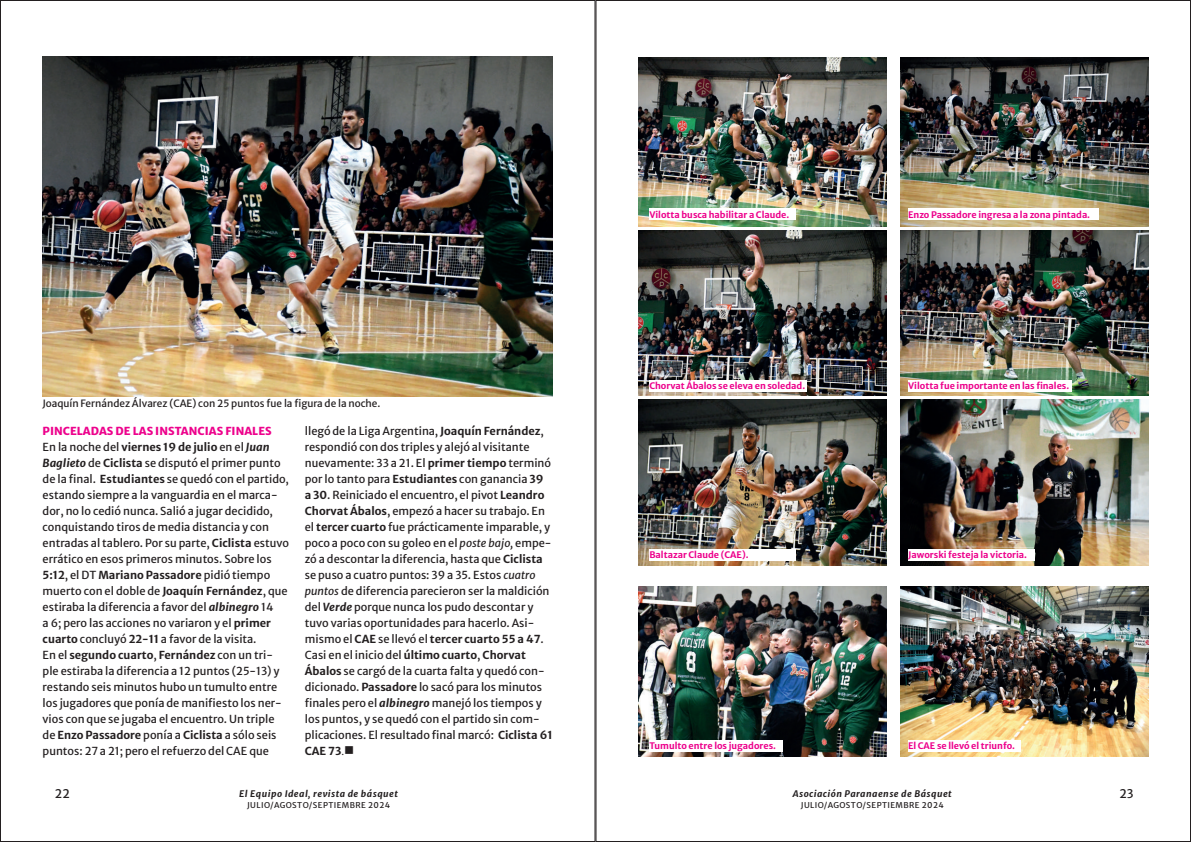
<style>
.page{position:relative;width:1191px;height:842px;background:#fff}
.page>*{position:absolute;margin:0;border:0;box-sizing:border-box;transform-origin:0 0}
.t1{font:12px "Merriweather Sans";color:#231f20}
.t2{font:11px/16px "Merriweather Sans";color:#231f20}
.t3{font:10px "Merriweather Sans";color:#231f20}
.t4{font:700 9px "Merriweather Sans";color:#ed028c}
.t5{font:italic 700 9px "Merriweather Sans";letter-spacing:.05em;color:#231f20}
.t6{font:8px "Merriweather Sans";letter-spacing:.05em;color:#231f20}
.s1{font-weight:800;color:#ed028c}
.s2{font-weight:700}
.s3{font-weight:700;font-style:italic}
.s4{font-style:italic}
.s5{font-family:"Minion Pro";font-size:12px}
.s6{font-size:18px}
</style>
<div class="page">
<img style="left:638px;top:58px;width:248px;height:169px">
<img style="left:638px;top:587px;width:248px;height:170px">
<img style="left:900px;top:400px;width:248px;height:165px">
<img style="left:638px;top:230px;width:248px;height:165px">
<img style="left:900px;top:58px;width:248px;height:169px">
<img style="left:638px;top:400px;width:248px;height:165px">
<img style="left:900px;top:587px;width:248px;height:170px">
<img style="left:900px;top:230px;width:248px;height:165px">
<div style="left:649px;top:209px;width:146px;height:11px;background:#fff"></div>
<div style="left:649px;top:381px;width:157px;height:11px;background:#fff"></div>
<div style="left:649px;top:549px;width:146px;height:12px;background:#fff"></div>
<div style="left:649px;top:740px;width:134px;height:11px;background:#fff"></div>
<div style="left:908px;top:740px;width:112px;height:11px;background:#fff"></div>
<div style="left:908px;top:549px;width:127px;height:12px;background:#fff"></div>
<div style="left:908px;top:381px;width:163px;height:11px;background:#fff"></div>
<img style="left:43px;top:57px;width:510px;height:340px">
<div style="left:908px;top:209px;width:190px;height:11px;background:#fff"></div>
<p class="t3" style="left:43px;top:394px;width:339px">Joaquín Fernández Álvarez (CAE) con 25 puntos fue la figura de la noche.</p>
<p class="t2" style="left:43px;top:421px;width:248px"><span class="s1">PINCELADAS DE LAS INSTANCIAS FINALES<br></span>En la noche del <span class="s2">viernes 19 de julio</span> en el <span class="s3">Juan Baglieto</span> de <span class="s2">Ciclista</span> se disputó el primer punto de la final. <span class="s2">Estudiantes</span> se quedó con el partido, estando siempre a la vanguardia en el marca&shy;dor, no lo cedió nunca. Salió a jugar decidido, conquistando tiros de media distancia y con entradas al tablero. Por su parte, <span class="s2">Ciclista</span> estuvo errático en esos primeros minutos. Sobre los <span class="s2">5:12</span>, el DT <span class="s2">Mariano Passadore</span> pidió tiempo muerto con el doble de <span class="s2">Joaquín Fernández</span>, que estiraba la diferencia a favor del <span class="s3">albinegro</span> 14<br>a 6; pero las acciones no variaron y el <span class="s2">primer cuarto</span> concluyó <span class="s2">22-11</span> a favor de la visita.<br>En el <span class="s2">segundo cuarto</span>, <span class="s2">Fernández</span> con un tri&shy;ple estiraba la diferencia a 12 puntos (25-13) y restando seis minutos hubo un tumulto entre los jugadores que ponía de manifiesto los ner&shy;vios con que se jugaba el encuentro. Un triple de <span class="s2">Enzo Passadore</span> ponía a <span class="s2">Ciclista</span> a sólo seis puntos: 27 a 21; pero el refuerzo del CAE que</p>
<p class="t2" style="left:305px;top:421px;width:249px">llegó de la Liga Argentina, <span class="s2">Joaquín Fernández</span>, respondió con dos triples y alejó al visitante nuevamente: 33 a 21. El <span class="s2">primer tiempo</span> terminó por lo tanto para <span class="s2">Estudiantes</span> con ganancia <span class="s2">39 a 30</span>. Reiniciado el encuentro, el pivot <span class="s2">Leandro Chorvat Ábalos</span>, empezó a hacer su trabajo. En el <span class="s2">tercer cuarto</span> fue prácticamente imparable, y poco a poco con su goleo en el <span class="s4">poste bajo,</span> empe&shy;zó a descontar la diferencia, hasta que <span class="s2">Ciclista </span>se puso a cuatro puntos: 39 a 35. Estos <span class="s4">cuatro puntos</span> de diferencia parecieron ser la maldición del <span class="s3">Verde</span> porque nunca los pudo descontar y tuvo varias oportunidades para hacerlo. Asi&shy;mismo el <span class="s2">CAE</span> se llevó el <span class="s2">tercer cuarto 55 a 47</span>.<br>Casi en el inicio del <span class="s2">último cuarto</span>, <span class="s2">Chorvat Ábalos</span> se cargó de la cuarta falta y quedó con&shy;dicionado. <span class="s2">Passadore</span> lo sacó para los minutos finales pero el <span class="s3">albinegro</span> manejó los tiempos y los puntos, y se quedó con el partido sin com&shy;plicaciones. El resultado final marcó: <span class="s2">Ciclista 61<br>CAE 73</span><span class="s5">.</span><span class="s6">■</span></p>
<p class="t1" style="left:55px;top:783px;width:16px">22</p>
<p class="t5" style="left:239px;top:789px;width:160px">El Equipo Ideal, revista de básquet</p>
<p class="t6" style="left:247px;top:798px;width:145px">JULIO/AGOSTO/SEPTIEMBRE 2024</p>
<p class="t4" style="left:649px;top:206px;width:141px">Vilotta busca habilitar a Claude.</p>
<p class="t4" style="left:908px;top:206px;width:183px">Enzo Passadore ingresa a la zona pintada.</p>
<p class="t4" style="left:649px;top:378px;width:157px">Chorvat Ábalos se eleva en soledad.</p>
<p class="t4" style="left:908px;top:378px;width:163px">Vilotta fue importante en las finales.</p>
<p class="t4" style="left:649px;top:547px;width:101px">Baltazar Claude (CAE).</p>
<p class="t4" style="left:908px;top:547px;width:120px">Jaworski festeja la victoria.</p>
<p class="t4" style="left:649px;top:737px;width:128px">Tumulto entre los jugadores.</p>
<p class="t4" style="left:908px;top:737px;width:108px">El CAE se llevó el triunfo.</p>
<p class="t5" style="left:793px;top:789px;width:160px">Asociación Paranaense de Básquet</p>
<p class="t1" style="left:1119px;top:783px;width:16px">23</p>
<p class="t6" style="left:800px;top:798px;width:145px">JULIO/AGOSTO/SEPTIEMBRE 2024</p>
</div>
